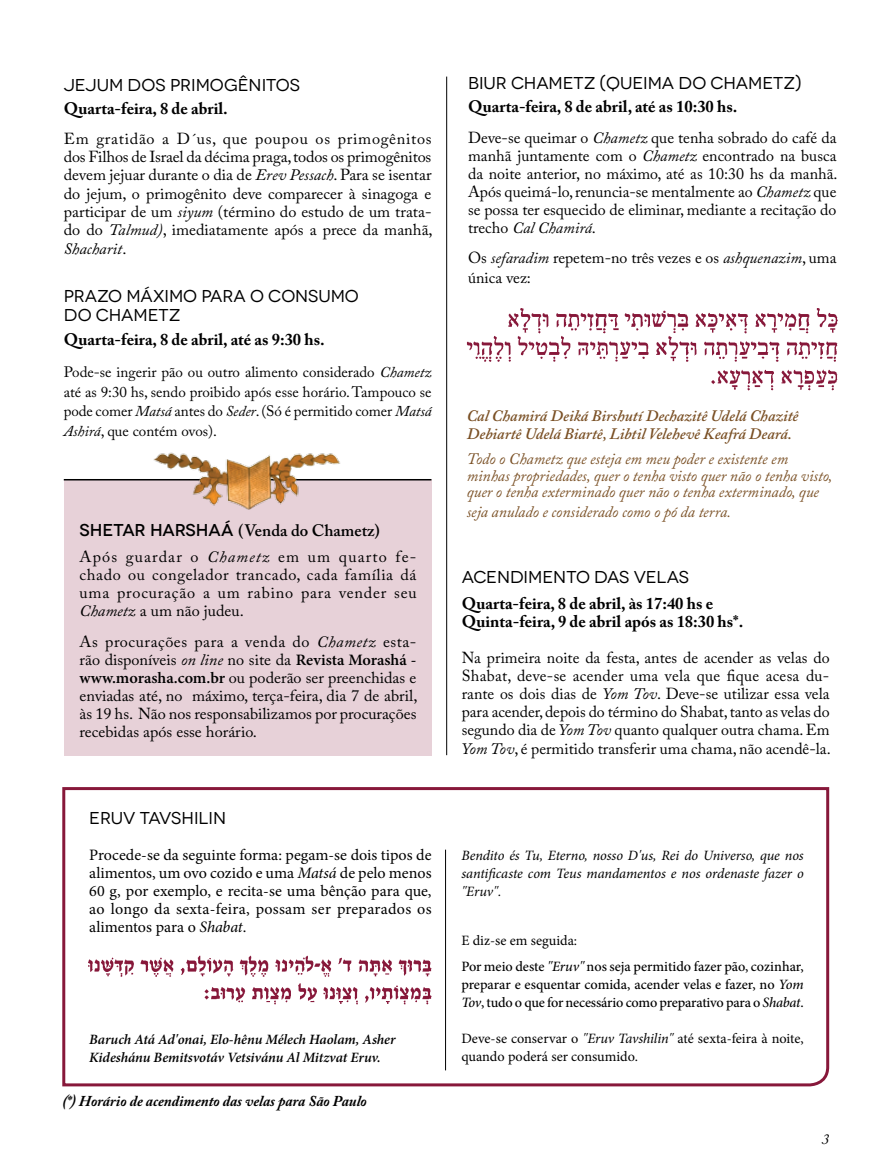
<style>
.page{position:relative;width:893px;height:1170px;background:#fff}
.page>*{position:absolute;margin:0;border:0;box-sizing:border-box;transform-origin:0 0}
.t1{font:17.1px/19.5px "Novecentowide";color:#000}
.t2{font:700 16.5px/18px "Adobe Caslon Pro";color:#000}
.t3{font:600 16.5px "Adobe Caslon Pro";color:#000}
.t4{font:15.9px/18px "Adobe Caslon Pro";color:#000;text-align:justify}
.t5{font:15.9px/18px "Minion Pro";letter-spacing:.015em;color:#000;text-align:justify}
.t6{font:italic 15.9px/16.5px "Adobe Caslon Pro";color:#7a5025}
.t7{font:italic 600 15.9px/18px "Adobe Caslon Pro";color:#7a5025}
.t8{font:italic 15.9px "Adobe Caslon Pro";color:#000}
.t9{font:15px/19.5px "Adobe Caslon Pro";letter-spacing:-.005em;color:#000;text-align:justify}
.t10{font:italic 700 15px "Adobe Caslon Pro";color:#000}
.t11{font:italic 15px "Adobe Caslon Pro";color:#000}
.t12{font:500 14.25px/26.5px "Minion Pro";letter-spacing:-.005em;color:#000}
.t13{font:italic 14.25px/18px "Minion Pro";letter-spacing:-.005em;color:#000;text-align:justify}
.t14{font:italic 600 14.25px/18px "Minion Pro";letter-spacing:-.01em;color:#000}
.t15{font:14.25px/18px "Minion Pro";color:#000}
.s1{font-style:italic}
.s2{font-style:normal}
.s3{font-family:"Novecentowide";font-weight:500;font-size:17.1px}
.s4{font-family:"Minion Pro";font-weight:600}
.s5{font-weight:400}
</style>
<div class="page">
<svg style="left:62px;top:787px;width:768px;height:300px"></svg>
<div style="left:64px;top:479px;width:368px;height:276px;background:#e7d1d8"></div>
<hr style="left:64px;top:479px;width:367px;height:1px;background:#000">
<img style="left:466px;top:308px;width:372px;height:83px">
<hr style="left:446px;top:77px;width:1px;height:678px;background:#000">
<hr style="left:445px;top:849px;width:1px;height:221px;background:#000">
<img style="left:152px;top:452px;width:192px;height:58px">
<img style="left:62px;top:952px;width:370px;height:53px">
<p class="t1" style="left:64px;top:76px;width:238px">JEJUM DOS PRIMOGÊNITOS</p>
<p class="t2" style="left:64px;top:99px;width:166px">Quarta-feira, 8 de abril.</p>
<p class="t4" style="left:64px;top:130px;width:370px">Em gratidão a D´us, que poupou os primogênitos dos Filhos de Israel da décima praga, todos os primogênitos devem jejuar durante o dia de <span class="s1">Erev Pessach</span>. Para se isentar do jejum, o primogênito deve comparecer à sinagoga e participar de um <span class="s1">siyum</span> (término do estudo de um trata&shy;do do <span class="s1">Talmud)</span>, imediatamente após a prece da manhã,</p>
<p class="t8" style="left:64px;top:239px;width:64px">Shacharit<span class="s2">.</span></p>
<p class="t1" style="left:64px;top:286px;width:297px">PRAZO MÁXIMO PARA O CONSUMO<br>DO CHAMETZ</p>
<p class="t2" style="left:64px;top:330px;width:262px">Quarta-feira, 8 de abril, até as 9:30 hs.</p>
<p class="t9" style="left:64px;top:362px;width:369px">Pode-se ingerir pão ou outro alimento considerado <span class="s1">Chametz </span>até as 9:30 hs, sendo proibido após esse horário. Tampouco se pode comer <span class="s1">Matsá</span> antes do <span class="s1">Seder</span>. (Só é permitido comer <span class="s1">Matsá Ashirá</span>, que contém ovos).</p>
<p class="t3" style="left:80px;top:520px;width:302px"><span class="s3">SHETAR HARSHAÁ</span> (Venda do Chametz)</p>
<p class="t4" style="left:80px;top:547px;width:338px">Após guardar o <span class="s1">Chametz</span> em um quarto fe&shy;chado ou congelador trancado, cada família dá uma procuração a um rabino para vender seu <span class="s1">Chametz</span> a um não judeu.</p>
<p class="t4" style="left:80px;top:632px;width:339px">As procurações para a venda do <span class="s1">Chametz</span> esta&shy;rão disponíveis <span class="s1">on line</span> no site da <span class="s4">Revista Morashá - www.morasha.com.br</span> ou poderão ser preenchidas e enviadas até, no máximo, terça-feira, dia 7 de abril, às 19 hs. Não nos responsabilizamos por procurações recebidas após esse horário.</p>
<p class="t1" style="left:468px;top:74px;width:335px">BIUR CHAMETZ (QUEIMA DO CHAMETZ)</p>
<p class="t2" style="left:468px;top:97px;width:271px">Quarta-feira, 8 de abril, até as 10:30 hs.</p>
<p class="t4" style="left:468px;top:128px;width:371px">Deve-se queimar o <span class="s1">Chametz</span> que tenha sobrado do café da manhã juntamente com o <span class="s1">Chametz</span> encontrado na busca da noite anterior, no máximo, até as 10:30 hs da manhã.<br>Após queimá-lo, renuncia-se mentalmente ao <span class="s1">Chametz</span> que se possa ter esquecido de eliminar, mediante a recitação do trecho <span class="s1">Cal Chamirá</span>.</p>
<p class="t4" style="left:468px;top:248px;width:370px;line-height:19.5px">Os <span class="s1">sefaradim</span> repetem-no três vezes e os <span class="s1">ashquenazim</span>, uma única vez:</p>
<p class="t7" style="left:467px;top:406px;width:333px">Cal Chamirá Deiká Birshutí Dechazitê Udelá Chazitê<br>Debiartê Udelá Biartê, Libtil Velehevê Keafrá Deará.</p>
<p class="t6" style="left:467px;top:450px;width:367px">Todo o Chametz que esteja em meu poder e existente em minhas propriedades, quer o tenha visto quer não o tenha visto, quer o tenha exterminado quer não o tenha exterminado, que</p>
<p class="t6" style="left:467px;top:503px;width:266px">seja anulado e considerado como o pó da terra.</p>
<p class="t1" style="left:462px;top:567px;width:229px">ACENDIMENTO DAS VELAS</p>
<p class="t2" style="left:462px;top:594px;width:283px">Quarta-feira, 8 de abril, às 17:40 hs e<br>Quinta-feira, 9 de abril após as 18:30 hs*.</p>
<p class="t4" style="left:462px;top:649px;width:370px">Na primeira noite da festa, antes de acender as velas do Shabat, deve-se acender uma vela que fique acesa du&shy;rante os dois dias de <span class="s1">Yom Tov</span>. Deve-se utilizar essa vela para acender, depois do término do Shabat, tanto as velas do segundo dia de <span class="s1">Yom Tov</span> quanto qualquer outra chama. Em <span class="s1">Yom Tov</span>, é permitido transferir uma chama, não acendê-la.</p>
<p class="t1" style="left:89px;top:808px;width:138px">ERUV TAVSHILIN</p>
<p class="t5" style="left:89px;top:846px;width:344px">Procede-se da seguinte forma: pegam-se dois tipos de alimentos, um ovo cozido e uma <span class="s1">Matsá</span> de pelo menos 60 g, por exemplo, e recita-se uma bênção para que, ao longo da sexta-feira, possam ser preparados os alimentos para o <span class="s1">Shabat</span>.</p>
<p class="t13" style="left:461px;top:846px;width:344px">Bendito és Tu, Eterno, nosso D'us, Rei do Universo, que nos santificaste com Teus mandamentos e nos ordenaste fazer o "Eruv".</p>
<p class="t12" style="left:461px;top:926px;width:344px"><span class="s5">E diz-se em seguida:<br></span>Por meio deste <span class="s1">"Eruv"</span> nos seja permitido fazer pão, cozinhar,</p>
<p class="t12" style="left:461px;top:975px;width:344px;line-height:18px">preparar e esquentar comida, acender velas e fazer, no <span class="s1">Yom<br>Tov</span>, tudo o que for necessário como preparativo para o <span class="s1">Shabat</span>.</p>
<p class="t15" style="left:461px;top:1029px;width:344px">Deve-se conservar o <span class="s1">"Eruv Tavshilin"</span> até sexta-feira à noite, quando poderá ser consumido.</p>
<p class="t14" style="left:89px;top:1030px;width:308px">Baruch Atá Ad'onai, Elo-hênu Mélech Haolam, Asher<br>Kideshánu Bemitsvotáv Vetsivánu Al Mitzvat Eruv.</p>
<p class="t10" style="left:62px;top:1091px;width:306px">(*) Horário de acendimento das velas para São Paulo</p>
<p class="t11" style="left:822px;top:1129px;width:9px">3</p>
</div>
